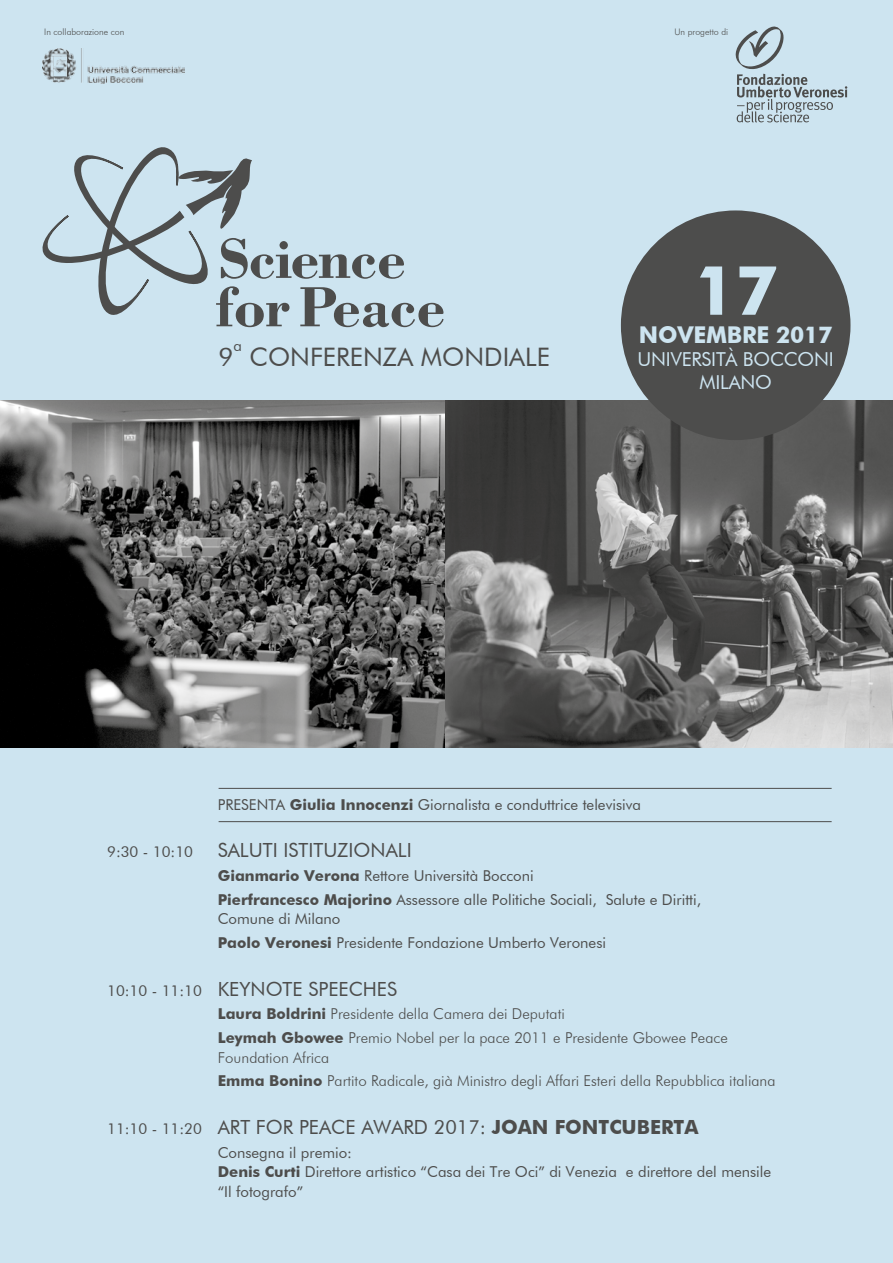
<style>
.page{position:relative;width:893px;height:1263px;background:#cde4f0}
.page>*{position:absolute;margin:0;border:0;box-sizing:border-box;transform-origin:0 0}
.t1{font:700 68.1px "Futura BT";color:#cde4f0}
.t2{font:25.5px "Futura BT";color:#4d4d4c}
.t3{font:700 23.1px "Futura BT";letter-spacing:-.01em;color:#cde4f0}
.t4{font:19.5px "Futura BT";color:#4d4d4c}
.t5{font:19.2px/23.1px "Futura BT";letter-spacing:-.01em;color:#cde4f0;text-align:center}
.t6{font:15px/23.7px "Futura BT";color:#4d4d4c}
.t7{font:300 15px/23.7px "Futura BT";color:#4d4d4c}
.t8{font:14.85px "Futura BT";color:#4d4d4c}
.t9{font:300 9px "Futura BT";color:#4d4d4c}
.s1{font-weight:700}
.s2{font-size:15px}
</style>
<div class="page">
<svg style="left:42px;top:147px;width:402px;height:180px"></svg>
<hr style="left:219px;top:788px;width:613px;height:1px;background:#4d4d4c">
<hr style="left:219px;top:821px;width:613px;height:1px;background:#4d4d4c">
<img style="left:0;top:400px;width:893px;height:347px">
<div style="left:621px;top:210px;width:229px;height:230px;background:#4d4d4c;border-radius:50%"></div>
<svg style="left:736px;top:27px;width:111px;height:95px"></svg>
<img style="left:43px;top:49px;width:141px;height:35px">
<p class="t9" style="left:44px;top:27px;width:82px">In collaborazione con</p>
<p class="t9" style="left:674px;top:27px;width:55px">Un progetto di</p>
<h2 class="t2" style="left:219px;top:342px;width:17px">9</h2>
<p class="t8" style="left:234px;top:337px;width:10px">a</p>
<h2 class="t2" style="left:250px;top:342px;width:302px">CONFERENZA MONDIALE</h2>
<h1 class="t1" style="left:694px;top:249px;width:85px">17</h1>
<h3 class="t3" style="left:639px;top:321px;width:195px">NOVEMBRE 2017</h3>
<p class="t5" style="left:638px;top:347px;width:198px">UNIVERSITÀ BOCCONI<br>MILANO</p>
<p class="t6" style="left:218px;top:792px;width:425px">PRESENTA <span class="s1">Giulia Innocenzi</span> Giornalista e conduttrice televisiva</p>
<p class="t6" style="left:107px;top:840px;width:87px">9:30 - 10:10</p>
<h3 class="t4" style="left:218px;top:839px;width:196px">SALUTI ISTITUZIONALI</h3>
<p class="t6" style="left:218px;top:864px;width:485px"><span class="s1">Gianmario Verona</span> Rettore Università Bocconi<br><span class="s1">Pierfrancesco Majorino</span> Assessore alle Politiche Sociali, Salute e Diritti,</p>
<p class="t6" style="left:218px;top:907px;width:390px">Comune di Milano<br><span class="s1">Paolo Veronesi</span> Presidente Fondazione Umberto Veronesi</p>
<h3 class="t4" style="left:107px;top:977px;width:291px"><span class="s2">10:10 - 11:10</span> KEYNOTE SPEECHES</h3>
<p class="t7" style="left:218px;top:1002px;width:512px"><span class="s1">Laura Boldrini</span> Presidente della Camera dei Deputati<br><span class="s1">Leymah Gbowee</span> Premio Nobel per la pace 2011 e Presidente Gbowee Peace</p>
<p class="t7" style="left:218px;top:1045px;width:559px">Foundation Africa<br><span class="s1">Emma Bonino</span> Partito Radicale, già Ministro degli Affari Esteri della Repubblica italiana</p>
<h3 class="t4" style="left:107px;top:1115px;width:593px"><span class="s2">11:10 - 11:20</span> ART FOR PEACE AWARD 2017: <span class="s1">JOAN FONTCUBERTA</span></h3>
<p class="t6" style="left:218px;top:1142px;width:555px;line-height:19.5px">Consegna il premio:<br><span class="s1">Denis Curti</span> Direttore artistico “Casa dei Tre Oci” di Venezia e direttore del mensile “Il fotografo”</p>
</div>
